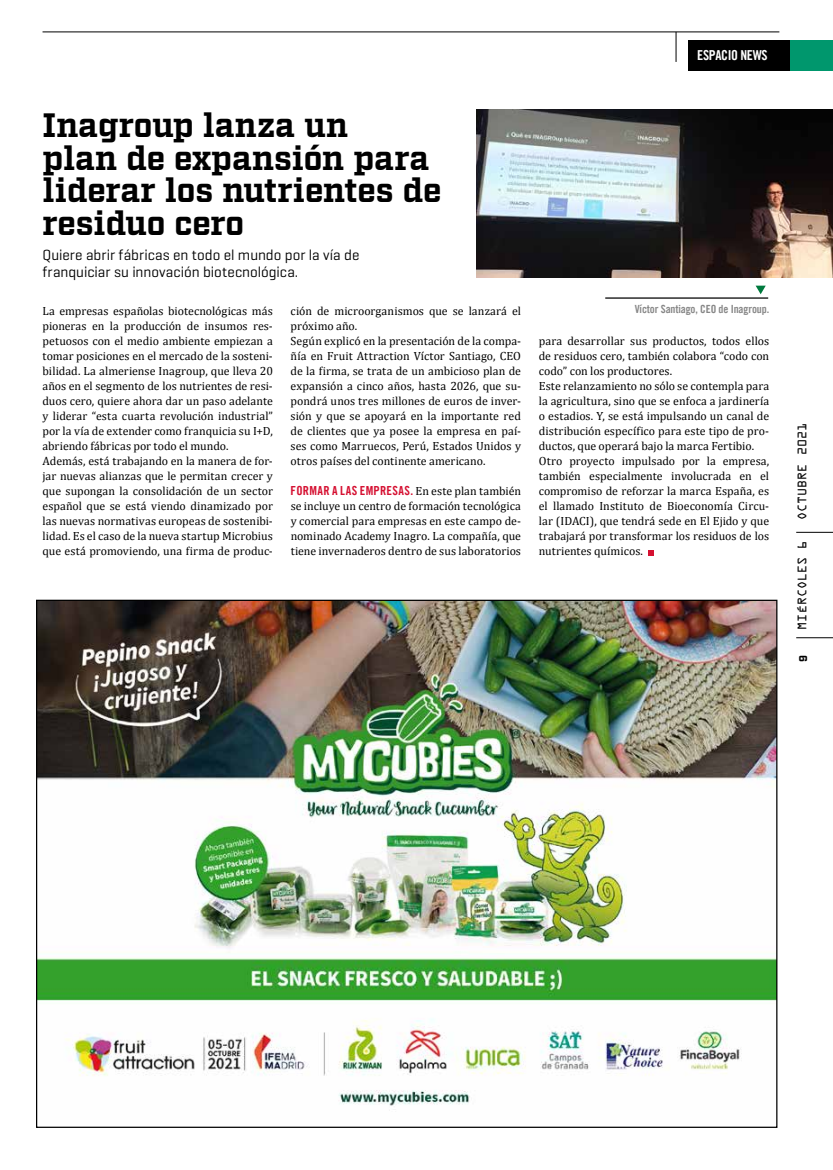
<style>
.page{position:relative;width:833px;height:1170px;background:#fff}
.page>*{position:absolute;margin:0;border:0;box-sizing:border-box;transform-origin:0 0}
.t1{font:700 33.75px/32.5px "Factoria";letter-spacing:-.01em;color:#000}
.t2{font:15px/17.5px "Geogrotesque";color:#000}
.t3{font:13.75px "Trade Gothic LT Com Bd Cn 20";letter-spacing:-.025em;color:#fff}
.t4{font:12.5px "Trade Gothic LT Com Bd Cn 20";letter-spacing:.025em;color:#d51031}
.t5{font:11.88px/15px "Cambria";color:#000}
.t6{font:11.25px "Trade Gothic LT Com Bd Cn 20";letter-spacing:-.01em;color:#878787}
.t7{font:11.25px "OCRA Std";color:#000}
.t8{font:700 11.25px "Factoria";color:#000}
.s1{font-family:"Cambria";font-size:11.88px;color:#000}
</style>
<div class="page">
<hr style="left:796px;top:532px;width:37px;height:1px;background:#000">
<hr style="left:796px;top:637px;width:37px;height:1px;background:#000">
<hr style="left:43px;top:1127px;width:726px;height:1px;background:#000">
<div style="left:688px;top:41px;width:113px;height:30px;background:#000"></div>
<hr style="left:676px;top:32px;width:1px;height:30px;background:#000">
<hr style="left:43px;top:32px;width:736px;height:1px;background:#000">
<div style="left:790px;top:41px;width:43px;height:30px;background:#00976d"></div>
<img style="left:38px;top:601px;width:737px;height:505px">
<svg style="left:648px;top:550px;width:5px;height:5px"></svg>
<img style="left:477px;top:110px;width:356px;height:167px">
<hr style="left:605px;top:297px;width:163px;height:2px;background:#000">
<svg style="left:755px;top:285px;width:10px;height:9px"></svg>
<p class="t3" style="left:697px;top:47px;width:72px">ESPACIO NEWS</p>
<h1 class="t1" style="left:43px;top:111px;width:400px">Inagroup lanza un<br>plan de expansión para liderar los nutrientes de residuo cero</h1>
<p class="t2" style="left:43px;top:245px;width:318px">Quiere abrir fábricas en todo el mundo por la vía de franquiciar su innovación biotecnológica.</p>
<p class="t5" style="left:43px;top:303px;width:232px">La empresas españolas biotecnológicas más pioneras en la producción de insumos res&shy;petuosos con el medio ambiente empiezan a tomar posiciones en el mercado de la sosteni&shy;bilidad. La almeriense Inagroup, que lleva 20 años en el segmento de los nutrientes de resi&shy;duos cero, quiere ahora dar un paso adelante y liderar “esta cuarta revolución industrial” por la vía de extender como franquicia su I+D, abriendo fábricas por todo el mundo.<br>Además, está trabajando en la manera de for&shy;jar nuevas alianzas que le permitan crecer y que supongan la consolidación de un sector español que se está viendo dinamizado por las nuevas normativas europeas de sostenibi&shy;lidad. Es el caso de la nueva startup Microbius que está promoviendo, una firma de produc-</p>
<p class="t5" style="left:291px;top:303px;width:232px">ción de microorganismos que se lanzará el próximo año.<br>Según explicó en la presentación de la compa&shy;ñía en Fruit Attraction Víctor Santiago, CEO de la firma, se trata de un ambicioso plan de expansión a cinco años, hasta 2026, que su&shy;pondrá unos tres millones de euros de inver&shy;sión y que se apoyará en la importante red de clientes que ya posee la empresa en paí&shy;ses como Marruecos, Perú, Estados Unidos y otros países del continente americano.</p>
<p class="t4" style="left:291px;top:483px;width:232px">FORMAR A LAS EMPRESAS. <span class="s1">En este plan también</span></p>
<p class="t5" style="left:291px;top:498px;width:232px;text-align:justify">se incluye un centro de formación tecnológica y comercial para empresas en este campo de&shy;nominado Academy Inagro. La compañía, que tiene invernaderos dentro de sus laboratorios</p>
<p class="t6" style="left:634px;top:302px;width:136px">Víctor Santiago, CEO de Inagroup.</p>
<p class="t5" style="left:539px;top:333px;width:232px">para desarrollar sus productos, todos ellos de residuos cero, también colabora “codo con codo” con los productores.<br>Este relanzamiento no sólo se contempla para la agricultura, sino que se enfoca a jardinería o estadios. Y, se está impulsando un canal de distribución específico para este tipo de pro&shy;ductos, que operará bajo la marca Fertibio.<br>Otro proyecto impulsado por la empresa, también especialmente involucrada en el compromiso de reforzar la marca España, es el llamado Instituto de Bioeconomía Circu&shy;lar (IDACI), que tendrá sede en El Ejido y que trabajará por transformar los residuos de los nutrientes químicos.</p>
<p class="t7" style="left:797px;top:520px;width:99px;rotate:-90deg">OCTUBRE 2021</p>
<p class="t7" style="left:797px;top:629px;width:91px;rotate:-90deg">MIÉRCOLES 6</p>
<p class="t8" style="left:796px;top:661px;width:8px;rotate:-90deg">9</p>
</div>
